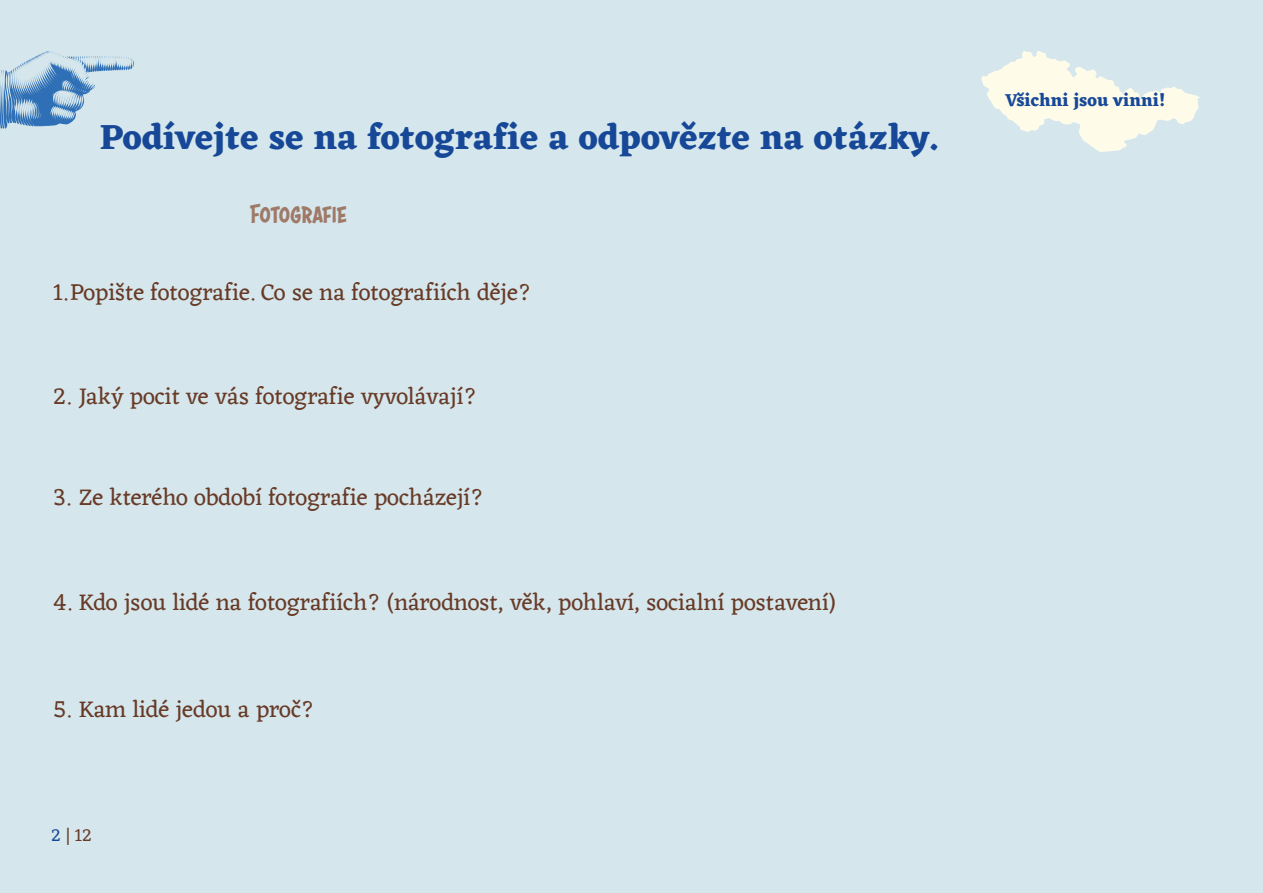
<style>
.page{position:relative;width:1263px;height:893px;background:#d5e7ec}
.page>*{position:absolute;margin:0;border:0;box-sizing:border-box;transform-origin:0 0}
.t1{font:700 36px "Eczar";letter-spacing:.01em;color:#174898}
.t2{font:28.5px "Astounder Squared BB";letter-spacing:-.015em;color:#9f7968}
.t3{font:24px "Eczar";color:#683a27}
.t4{font:700 18px "Eczar";color:#174898}
.t5{font:18px "Eczar";color:#683a27}
.s1{color:#174898}
</style>
<div class="page">
<svg style="left:981px;top:51px;width:220px;height:101px"></svg>
<svg style="left:0;top:51px;width:134px;height:78px"></svg>
<h1 class="t1" style="left:100px;top:115px;width:839px">Podívejte se na fotografie a odpovězte na otázky.</h1>
<p class="t2" style="left:250px;top:197px;width:99px">Fotografie</p>
<p class="t3" style="left:53px;top:275px;width:480px">1.Popište fotografie. Co se na fotografiích děje?</p>
<p class="t3" style="left:53px;top:379px;width:426px">2. Jaký pocit ve vás fotografie vyvolávají?</p>
<p class="t3" style="left:53px;top:480px;width:432px">3. Ze kterého období fotografie pocházejí?</p>
<p class="t3" style="left:53px;top:586px;width:784px">4. Kdo jsou lidé na fotografiích? (národnost, věk, pohlaví, socialní postavení)</p>
<p class="t3" style="left:53px;top:692px;width:263px">5. Kam lidé jedou a proč?</p>
<p class="t5" style="left:51px;top:823px;width:42px"><span class="s1">2</span>|12</p>
<p class="t4" style="left:1005px;top:89px;width:162px">Všichni jsou vinni!</p>
</div>
